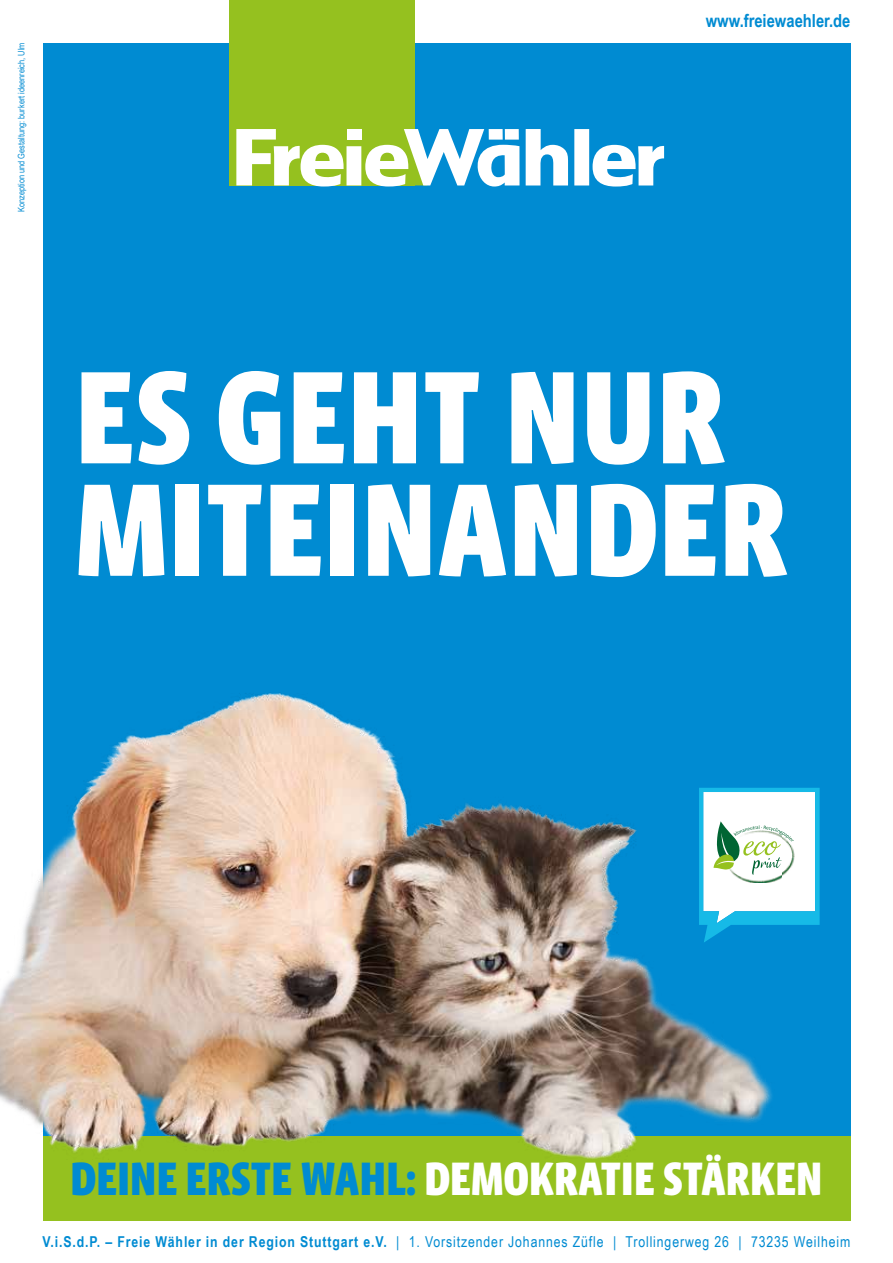
<style>
.page{position:relative;width:893px;height:1263px;background:#fff}
.page>*{position:absolute;margin:0;border:0;box-sizing:border-box;transform-origin:0 0}
.t1{font:900 135px/112.5px "Vista Sans Nar OTCE";color:#fff}
.t2{font:900 48px "Vista Sans Nar OTCE";letter-spacing:-.005em;color:#fff}
.t3{font:700 18px "Arial Narrow";color:#008bd2}
.t4{font:15px "Arial Narrow";letter-spacing:.06em;color:#008bd2}
.t5{font:9px "Arial Narrow";color:#008bd2}
.s1{color:#008bd2}
.s2{font-weight:700}
</style>
<div class="page">
<div style="left:43px;top:43px;width:807px;height:1177px;background:#008bd2"></div>
<div style="left:43px;top:1136px;width:807px;height:84px;background:#95c11f"></div>
<div style="left:229px;top:0;width:185px;height:185px;background:#95c11f"></div>
<div style="left:346px;top:146px;width:15px;height:39px;background:#fff"></div>
<div style="left:347px;top:129px;width:14px;height:11px;background:#fff"></div>
<svg style="left:236px;top:129px;width:108px;height:57px"></svg>
<svg style="left:526px;top:129px;width:42px;height:56px"></svg>
<div style="left:574px;top:129px;width:15px;height:56px;background:#fff"></div>
<svg style="left:365px;top:129px;width:154px;height:57px"></svg>
<svg style="left:593px;top:145px;width:71px;height:42px"></svg>
<img style="left:0;top:693px;width:772px;height:466px">
<svg style="left:699px;top:788px;width:121px;height:155px;background:#acdde7"></svg>
<p class="t5" style="left:15px;top:212px;width:171px;rotate:-90deg">Konzeption und Gestaltung: burkert ideenreich, Ulm</p>
<p class="t3" style="left:706px;top:7px;width:146px">www.freiewaehler.de</p>
<h1 class="t1" style="left:74px;top:360px;width:715px">ES GEHT NUR<br>MITEINANDER</h1>
<h2 class="t2" style="left:70px;top:1151px;width:754px"><span class="s1">DEINE ERSTE WAHL:</span> DEMOKRATIE STÄRKEN</h2>
<p class="t4" style="left:43px;top:1231px;width:809px"><span class="s2">V.i.S.d.P. – Freie Wähler in der Region Stuttgart e.V.</span> | 1. Vorsitzender Johannes Züfle | Trollingerweg 26 | 73235 Weilheim</p>
</div>
